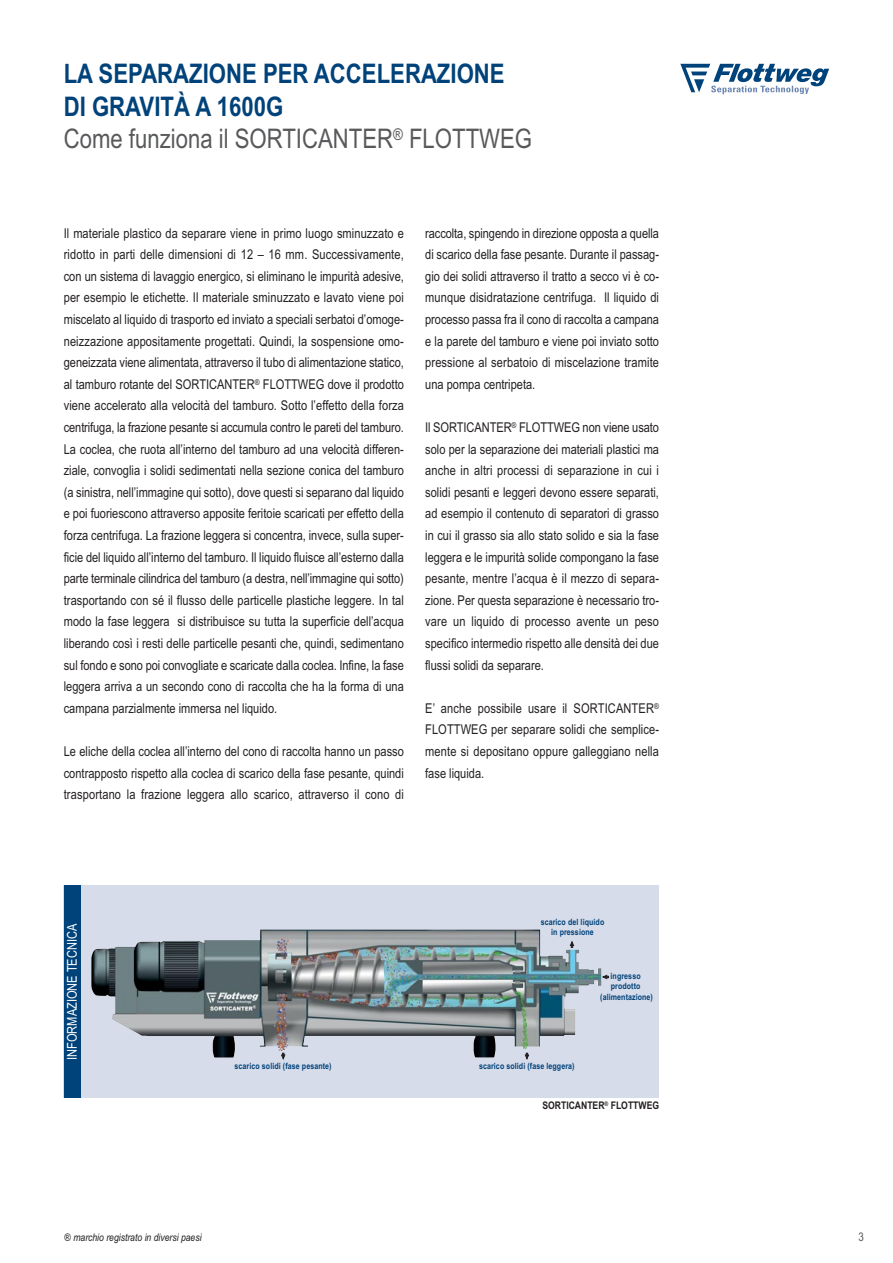
<style>
.page{position:relative;width:893px;height:1263px;background:#fff}
.page>*{position:absolute;margin:0;border:0;box-sizing:border-box;transform-origin:0 0}
.t1{font:700 27px/32.4px "Arial Narrow";color:#00427a}
.t2{font:13.5px/21.6px "Arial Narrow";color:#231f20;text-align:justify}
.t3{font:13.5px "Arial Narrow";color:#fff}
.t4{font:12px "Arial Narrow";color:#58595b}
.t5{font:italic 10.5px "Arial Narrow";color:#231f20}
.t6{font:700 10.5px "Arial Narrow";color:#231f20}
.t7{font:700 8.7px/10.4px "Arial Narrow";letter-spacing:.01em;color:#00427a;text-align:center}
.s1{font-weight:400;color:#58595b}
</style>
<div class="page">
<svg style="left:680px;top:64px;width:149px;height:30px"></svg>
<div style="left:64px;top:885px;width:595px;height:213px;background:#d7dcea"></div>
<img style="left:91px;top:929px;width:510px;height:128px">
<svg style="left:281px;top:1053px;width:4px;height:6px"></svg>
<svg style="left:525px;top:1053px;width:4px;height:6px"></svg>
<svg style="left:570px;top:941px;width:4px;height:6px"></svg>
<svg style="left:603px;top:975px;width:6px;height:4px"></svg>
<div style="left:64px;top:885px;width:16px;height:213px;background:#00427a"></div>
<h1 class="t1" style="left:64px;top:60px;width:470px">LA SEPARAZIONE PER ACCELERAZIONE<br>DI GRAVITÀ A 1600G<br><span class="s1">Come funziona il SORTICANTER</span><sup>®</sup> <span class="s1">FLOTTWEG</span></h1>
<p class="t2" style="left:64px;top:223px;width:342px">Il materiale plastico da separare viene in primo luogo sminuzzato e ridotto in parti delle dimensioni di 12 – 16 mm. Successivamente, con un sistema di lavaggio energico, si eliminano le impurità adesive, per esempio le etichette. Il materiale sminuzzato e lavato viene poi miscelato al liquido di trasporto ed inviato a speciali serbatoi d’omoge&shy;neizzazione appositamente progettati. Quindi, la sospensione omo - geneizzata viene alimentata, attraverso il tubo di alimentazione statico, al tamburo rotante del SORTICANTER<sup>®</sup> FLOTTWEG dove il prodotto viene accelerato alla velocità del tamburo. Sotto l’effetto della forza centrifuga, la frazione pesante si accumula contro le pareti del tamburo.<br>La coclea, che ruota all’interno del tamburo ad una velocità differen&shy;ziale, convoglia i solidi sedimentati nella sezione conica del tamburo (a sinistra, nell’immagine qui sotto), dove questi si separano dal liquido e poi fuoriescono attraverso apposite feritoie scaricati per effetto della forza centrifuga. La frazione leggera si concentra, invece, sulla super&shy;ficie del liquido all’interno del tamburo. Il liquido fluisce all’esterno dalla parte terminale cilindrica del tamburo (a destra, nell’immagine qui sotto) trasportando con sé il flusso delle particelle plastiche leggere. In tal modo la fase leggera si distribuisce su tutta la superficie dell’acqua liberando così i resti delle particelle pesanti che, quindi, sedimentano sul fondo e sono poi convogliate e scaricate dalla coclea. Infine, la fase leggera arriva a un secondo cono di raccolta che ha la forma di una campana parzialmente immersa nel liquido.</p>
<p class="t2" style="left:64px;top:742px;width:342px">Le eliche della coclea all’interno del cono di raccolta hanno un passo contrapposto rispetto alla coclea di scarico della fase pesante, quindi trasportano la frazione leggera allo scarico, attraverso il cono di</p>
<p class="t2" style="left:425px;top:223px;width:235px">raccolta, spingendo in direzione opposta a quella di scarico della fase pesante. Durante il passag&shy;gio dei solidi attraverso il tratto a secco vi è co&shy;munque disidratazione centrifuga. Il liquido di processo passa fra il cono di raccolta a campana e la parete del tamburo e viene poi inviato sotto pressione al serbatoio di miscelazione tramite una pompa centripeta.</p>
<p class="t2" style="left:425px;top:418px;width:235px">Il SORTICANTER<sup>®</sup> FLOTTWEG non viene usato solo per la separazione dei materiali plastici ma anche in altri processi di separazione in cui i solidi pesanti e leggeri devono essere separati, ad esempio il contenuto di separatori di grasso in cui il grasso sia allo stato solido e sia la fase leggera e le impurità solide compongano la fase pesante, mentre l’acqua è il mezzo di separa&shy;zione. Per questa separazione è necessario tro&shy;vare un liquido di processo avente un peso specifico intermedio rispetto alle densità dei due flussi solidi da separare.</p>
<p class="t2" style="left:425px;top:699px;width:235px">E’ anche possibile usare il SORTICANTER<sup>® </sup>FLOTTWEG per separare solidi che semplice&shy;mente si depositano oppure galleggiano nella fase liquida.</p>
<p class="t3" style="left:67px;top:1060px;width:138px;rotate:-90deg">INFORMAZIONE TECNICA</p>
<p class="t7" style="left:235px;top:1062px;width:99px">scarico solidi (fase pesante)</p>
<p class="t7" style="left:541px;top:917px;width:65px">scarico del liquido in pressione</p>
<p class="t7" style="left:479px;top:1062px;width:97px">scarico solidi (fase leggera)</p>
<p class="t7" style="left:600px;top:972px;width:54px">ingresso prodotto (alimentazione)</p>
<p class="t6" style="left:542px;top:1102px;width:118px">SORTICANTER<sup>®</sup> FLOTTWEG</p>
<p class="t5" style="left:65px;top:1233px;width:138px">® marchio registrato in diversi paesi</p>
<p class="t4" style="left:858px;top:1232px;width:7px">3</p>
</div>
